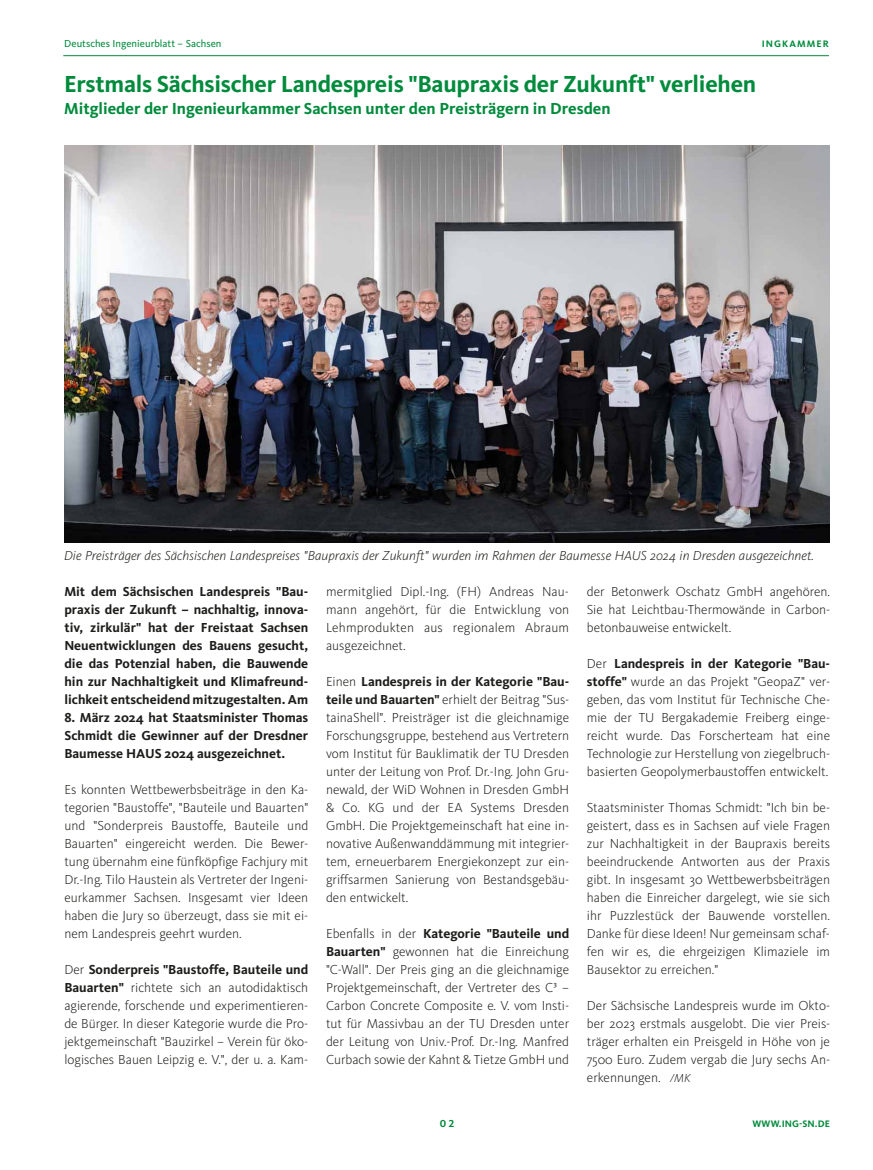
<style>
.page{position:relative;width:873px;height:1170px;background:#fff}
.page>*{position:absolute;margin:0;border:0;box-sizing:border-box;transform-origin:0 0}
.t1{font:700 24px "Kievit OT";letter-spacing:-.01em;color:#008b3c}
.t2{font:700 16.5px "Kievit OT";color:#008b3c}
.t3{font:300 13.5px/18px "Kievit OT";color:#1d1d1b;text-align:justify}
.t4{font:700 13.5px/18px "Kievit OT";color:#1d1d1b;text-align:justify}
.t5{font:italic 300 13.5px "Kievit OT";color:#1d1d1b}
.t6{font:10.5px "Kievit OT";color:#008b3c}
.t7{font:700 10.5px "Kievit OT";color:#008b3c}
.t8{font:700 9.75px "Kievit OT";letter-spacing:.01em;color:#008b3c}
.t9{font:700 9.75px "Kievit OT";letter-spacing:.11em;color:#008b3c}
.s1{font-weight:700}
.s2{font-style:italic;font-size:12px}
</style>
<div class="page">
<hr style="left:63px;top:55px;width:766px;height:1px;background:#008b3c">
<img style="left:64px;top:146px;width:765px;height:396px">
<p class="t6" style="left:64px;top:39px;width:159px">Deutsches Ingenieurblatt – Sachsen</p>
<p class="t9" style="left:761px;top:40px;width:69px">INGKAMMER</p>
<h1 class="t1" style="left:64px;top:74px;width:693px">Erstmals Sächsischer Landespreis "Baupraxis der Zukunft" verliehen</h1>
<p class="t2" style="left:64px;top:102px;width:548px">Mitglieder der Ingenieurkammer Sachsen unter den Preisträgern in Dresden</p>
<p class="t5" style="left:64px;top:550px;width:751px">Die Preisträger des Sächsischen Landespreises "Baupraxis der Zukunft" wurden im Rahmen der Baumesse HAUS 2024 in Dresden ausgezeichnet.</p>
<p class="t4" style="left:64px;top:583px;width:245px">Mit dem Sächsischen Landespreis "Bau&shy;praxis der Zukunft – nachhaltig, innova&shy;tiv, zirkulär" hat der Freistaat Sachsen Neuentwicklungen des Bauens gesucht, die das Potenzial haben, die Bauwende hin zur Nachhaltigkeit und Klimafreund&shy;lichkeit entscheidend mitzugestalten. Am</p>
<p class="t4" style="left:64px;top:709px;width:245px">8. März 2024 hat Staatsminister Thomas Schmidt die Gewinner auf der Dresdner Baumesse HAUS 2024 ausgezeichnet.</p>
<p class="t3" style="left:64px;top:781px;width:245px">Es konnten Wettbewerbsbeiträge in den Ka&shy;tegorien "Baustoffe", "Bauteile und Bauarten" und "Sonderpreis Baustoffe, Bauteile und Bauarten" eingereicht werden. Die Bewer&shy;tung übernahm eine fünfköpfige Fachjury mit Dr.-Ing. Tilo Haustein als Vertreter der Ingeni&shy;eurkammer Sachsen. Insgesamt vier Ideen haben die Jury so überzeugt, dass sie mit ei&shy;nem Landespreis geehrt wurden.</p>
<p class="t3" style="left:64px;top:961px;width:245px">Der <span class="s1">Sonderpreis "Baustoffe, Bauteile und Bauarten"</span> richtete sich an autodidaktisch agierende, forschende und experimentieren&shy;de Bürger. In dieser Kategorie wurde die Pro&shy;jektgemeinschaft "Bauzirkel – Verein für öko&shy;logisches Bauen Leipzig e. V.", der u. a. Kam-</p>
<p class="t3" style="left:326px;top:583px;width:245px">mermitglied Dipl.-Ing. (FH) Andreas Nau&shy;mann angehört, für die Entwicklung von Lehmprodukten aus regionalem Abraum ausgezeichnet.</p>
<p class="t3" style="left:326px;top:673px;width:245px">Einen <span class="s1">Landespreis in der Kategorie "Bau&shy;teile und Bauarten"</span> erhielt der Beitrag "Sus&shy;tainaShell". Preisträger ist die gleichnamige Forschungsgruppe, bestehend aus Vertretern vom Institut für Bauklimatik der TU Dresden unter der Leitung von Prof. Dr.-Ing. John Gru&shy;newald, der WiD Wohnen in Dresden GmbH &amp; Co. KG und der EA Systems Dresden GmbH. Die Projektgemeinschaft hat eine in&shy;novative Außenwanddämmung mit integrier&shy;tem, erneuerbarem Energiekonzept zur ein&shy;griffsarmen Sanierung von Bestandsgebäu&shy;den entwickelt.</p>
<p class="t3" style="left:326px;top:925px;width:245px">Ebenfalls in der <span class="s1">Kategorie "Bauteile und Bauarten"</span> gewonnen hat die Einreichung "C-Wall". Der Preis ging an die gleichnamige Projektgemeinschaft, der Vertreter des C³ – Carbon Concrete Composite e. V. vom Insti&shy;tut für Massivbau an der TU Dresden unter der Leitung von Univ.-Prof. Dr.-Ing. Manfred Curbach sowie der Kahnt &amp; Tietze GmbH und</p>
<p class="t3" style="left:587px;top:583px;width:245px">der Betonwerk Oschatz GmbH angehören.<br>Sie hat Leichtbau-Thermowände in Carbon&shy;betonbauweise entwickelt.</p>
<p class="t3" style="left:587px;top:655px;width:245px">Der <span class="s1">Landespreis in der Kategorie "Bau&shy;stoffe"</span> wurde an das Projekt "GeopaZ" ver&shy;geben, das vom Institut für Technische Che&shy;mie der TU Bergakademie Freiberg einge&shy;reicht wurde. Das Forscherteam hat eine Technologie zur Herstellung von ziegelbruch&shy;basierten Geopolymerbaustoffen entwickelt.</p>
<p class="t3" style="left:587px;top:799px;width:245px">Staatsminister Thomas Schmidt: "Ich bin be&shy;geistert, dass es in Sachsen auf viele Fragen zur Nachhaltigkeit in der Baupraxis bereits beeindruckende Antworten aus der Praxis gibt. In insgesamt 30 Wettbewerbsbeiträgen haben die Einreicher dargelegt, wie sie sich ihr Puzzlestück der Bauwende vorstellen.<br>Danke für diese Ideen! Nur gemeinsam schaf&shy;fen wir es, die ehrgeizigen Klimaziele im Bausektor zu erreichen."</p>
<p class="t3" style="left:587px;top:997px;width:245px">Der Sächsische Landespreis wurde im Okto&shy;ber 2023 erstmals ausgelobt. Die vier Preis&shy;träger erhalten ein Preisgeld in Höhe von je 7500 Euro. Zudem vergab die Jury sechs An&shy;erkennungen. <span class="s2">/MK</span></p>
<p class="t7" style="left:440px;top:1119px;width:16px">02</p>
<p class="t8" style="left:752px;top:1120px;width:79px">WWW.ING-SN.DE</p>
</div>
